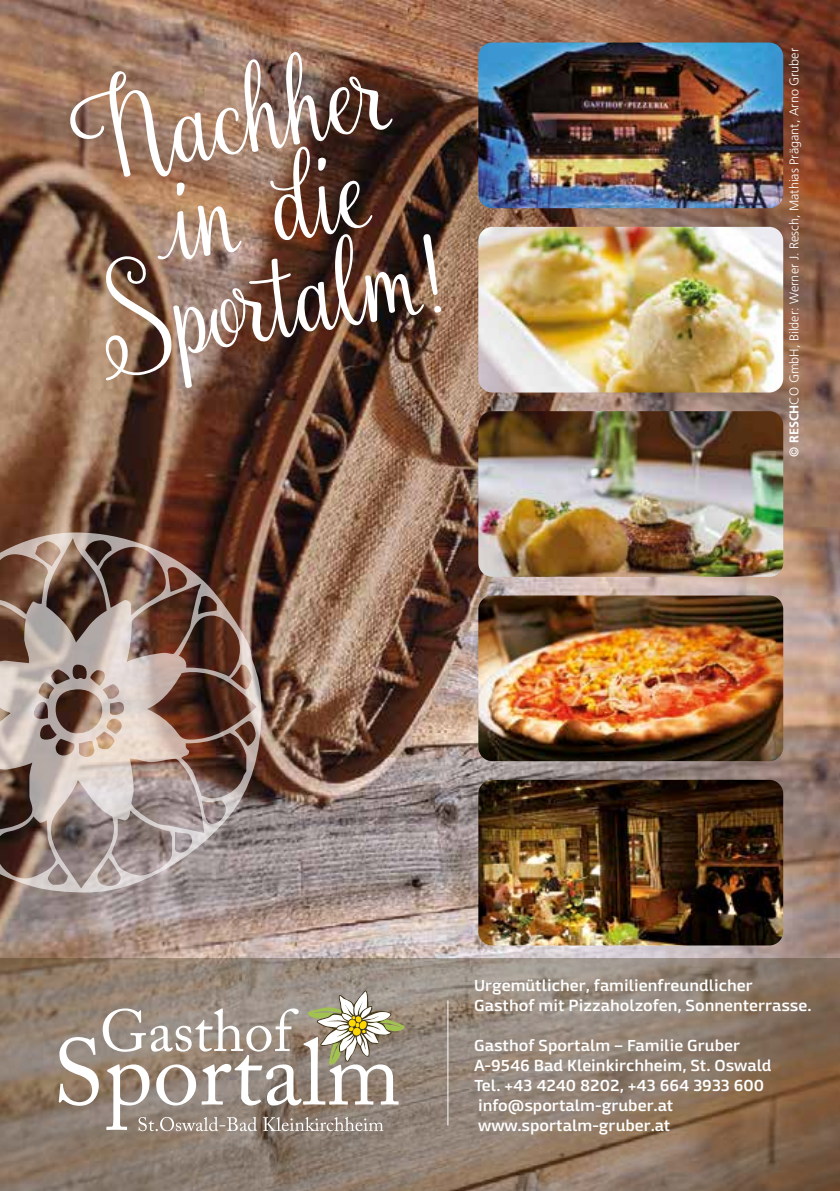
<style>
.page{position:relative;width:840px;height:1191px;background:#fff}
.page>*{position:absolute;margin:0;border:0;box-sizing:border-box;transform-origin:0 0}
.t1{font:92.2px/94px "Rosalinda";color:#fff;text-align:center}
.t2{font:600 16px/20px "Mangerica";color:#fff}
.t3{font:300 12.6px "Frutiger LT Pro";color:#fff}
.s1{font-weight:400}
.s2{font-weight:700}
</style>
<div class="page">
<img style="left:0;top:0;width:839px;height:958px">
<img style="left:478px;top:227px;width:304px;height:165px">
<img style="left:478px;top:411px;width:304px;height:166px">
<img style="left:478px;top:595px;width:304px;height:166px">
<img style="left:478px;top:780px;width:304px;height:165px">
<img style="left:478px;top:43px;width:304px;height:165px">
<svg style="left:0;top:958px;width:839px;height:233px;background:#8d7a6a"></svg>
<svg style="left:59px;top:990px;width:346px;height:141px"></svg>
<hr style="left:447px;top:1000px;width:1px;height:125px;background:#fff">
<img style="left:0;top:532px;width:261px;height:360px">
<h1 class="t1" style="left:68px;top:104px;width:341px;rotate:-10deg">Nachher in die<br>Sportalm!</h1>
<p class="t3" style="left:786px;top:457px;width:410px;rotate:-90deg"><span class="s1">©</span> <span class="s2">RESCH</span>CO GmbH, Bilder: Werner J. Resch, Mathias Prägant, Arno Gruber</p>
<p class="t2" style="left:474px;top:975px;width:338px">Urgemütlicher, familienfreundlicher<br>Gasthof mit Pizzaholzofen, Sonnenterrasse.</p>
<p class="t2" style="left:474px;top:1035px;width:299px">Gasthof Sportalm – Familie Gruber<br>A-9546 Bad Kleinkirchheim, St. Oswald<br>Tel. +43 4240 8202, +43 664 3933 600 info@sportalm-gruber.at www.sportalm-gruber.at</p>
</div>
